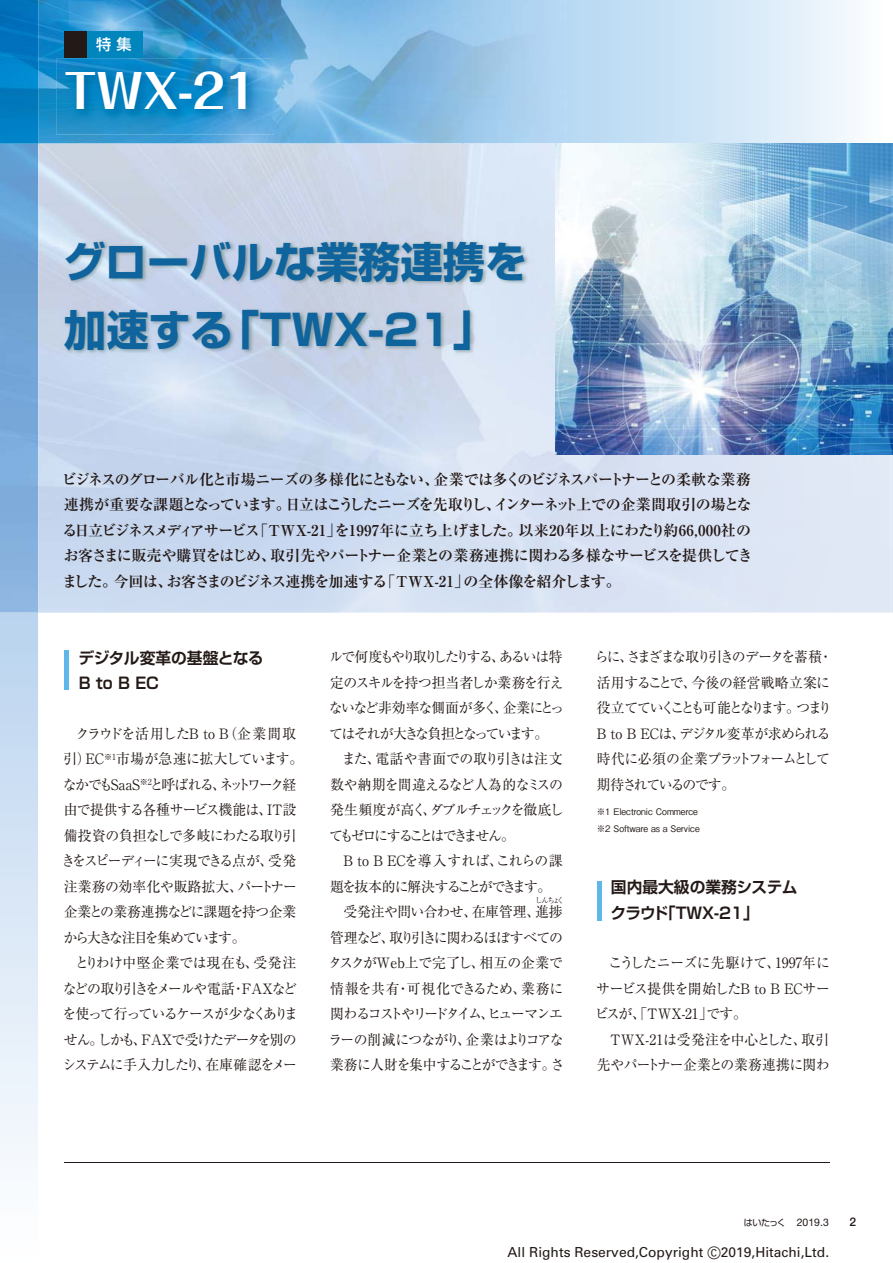
<style>
.page{position:relative;width:893px;height:1263px;background:#fff}
.page>*{position:absolute;margin:0;border:0;box-sizing:border-box;transform-origin:0 0}
.t1{font:46.5px "Folk Pro Bold 90 pv RKSJ H";color:#fff}
.t2{font:42.3px/67.7px "Shin Go Pro Bold 90 pv RKSJ H";color:#0f649d}
.t3{font:15.75px/25.5px "Shin Go Pro De Bold 90 pv RKSJ H";color:#231916}
.t4{font:15.15px "Shin Go Pro Medium 90 pv RKSJ H";color:#fff}
.t5{font:15px/25.5px "Ryumin Pro Bold 90 pv RKSJ H";letter-spacing:-.06em;color:#231916}
.t6{font:14.25px/25.5px "Ryumin Pro Regular 90 pv RKSJ H";letter-spacing:-.07em;color:#231916}
.t7{font:14.25px/25.5px "Ryumin Pro Regular 90 pv RKSJ H";letter-spacing:-.1em;color:#231916}
.t8{font:14.25px/25.5px "Ryumin Pro Regular 90 pv RKSJ H";letter-spacing:-.105em;color:#231916}
.t9{font:14.25px "Ryumin Pro Regular 90 pv RKSJ H";letter-spacing:-.09em;color:#231916}
.t10{font:14.25px "Ryumin Pro Regular 90 pv RKSJ H";letter-spacing:-.01em;color:#231916}
.t11{font:14.25px/25.5px "Ryumin Pro Regular 90 pv RKSJ H";letter-spacing:-.035em;color:#231916;text-align:right}
.t12{font:14.25px "Ryumin Pro Regular 90 pv RKSJ H";letter-spacing:-.155em;color:#231916}
.t13{font:14.25px "Ryumin Pro Regular 90 pv RKSJ H";letter-spacing:-.11em;color:#231916}
.t14{font:14.25px "Ryumin Pro Regular 90 pv RKSJ H";color:#231916}
.t15{font:14.25px "Ryumin Pro Regular 90 pv RKSJ H";letter-spacing:-.025em;color:#231916}
.t16{font:13.8px "Univers";color:#231916}
.t17{font:500 12px "Helvetica Neue LT Std";color:#231916}
.t18{font:10.5px "Helvetica Neue LT Std";color:#231916}
.t19{font:9px/16.5px "Gothic BBB Pro Medium 90 pv RKSJ H";color:#231916;scale:.95 1}
.t20{font:7.5px "Ryumin Pro Regular 90 pv RKSJ H";letter-spacing:-.215em;color:#231916}
.s1{font-family:"Shin Go Pro Regular 90 pv RKSJ H";font-size:9px}
.s2{font-size:16.95px}
</style>
<div class="page">
<hr style="left:64px;top:1162px;width:765px;height:1px;background:#231916">
<div style="left:64px;top:650px;width:5px;height:40px;background:#5eb7e8"></div>
<div style="left:597px;top:880px;width:5px;height:40px;background:#5eb7e8"></div>
<svg style="left:566px;top:0;width:327px;height:144px"></svg>
<img style="left:38px;top:0;width:528px;height:144px">
<div style="left:838px;top:454px;width:52px;height:158px;background:#e0e8f6"></div>
<img style="left:38px;top:248px;width:66px;height:364px">
<div style="left:524px;top:248px;width:314px;height:364px;background:#dae4f4"></div>
<img style="left:0;top:0;width:38px;height:144px">
<svg style="left:0;top:144px;width:38px;height:1016px;background:#aac9e8"></svg>
<div style="left:64px;top:31px;width:79px;height:26px;background:#0085bd"></div>
<div style="left:64px;top:31px;width:23px;height:26px;background:#231916"></div>
<img style="left:56px;top:59px;width:218px;height:76px">
<img style="left:61px;top:237px;width:472px;height:124px">
<img style="left:556px;top:144px;width:337px;height:310px">
<p class="t4" style="left:96px;top:39px;width:37px">特 集</p>
<h1 class="t1" style="left:65px;top:74px;width:193px">TWX-21</h1>
<h2 class="t2" style="left:63px;top:234px;width:465px">グローバルな業務連携を加速する「TWX-21」</h2>
<p class="t5" style="left:62px;top:468px;width:692px">ビジネスのグローバル化と市場ニーズの多様化にともない、企業では多くのビジネスパートナーとの柔軟な業務連携が重要な課題となっています。日立はこうしたニーズを先取りし、インターネット上での企業間取引の場となる日立ビジネスメディアサービス「TWX-21」を1997年に立ち上げました。以来20年以上にわたり約66,000社のお客さまに販売や購買をはじめ、取引先やパートナー企業との業務連携に関わる多様なサービスを提供してきました。今回は、お客さまのビジネス連携を加速する「TWX-21」の全体像を紹介します。</p>
<p class="t3" style="left:79px;top:647px;width:187px">デジタル変革の基盤となる<br>B to B EC</p>
<p class="t6" style="left:62px;top:723px;width:243px;text-indent:14px">クラウドを活用したB to B（企業間取引）EC<sup>※1</sup>市場が急速に拡大しています。なかでもSaaS<sup>※2</sup>と呼ばれる、ネットワーク経由で提供する各種サービス機能は、IT設備投資の負担なしで多岐にわたる取り引きをスピーディーに実現できる点が、受発注業務の効率化や販路拡大、パートナー企業との業務連携などに課題を持つ企業から大きな注目を集めています。</p>
<p class="t6" style="left:62px;top:952px;width:237px;text-indent:13px">とりわけ中堅企業では現在も、受発注などの取り引きをメールや電話・FAXなどを使って行っているケースが少なくありません。しかも、FAXで受けたデータを別のシステムに手入力したり、在庫確認をメー</p>
<p class="t8" style="left:329px;top:646px;width:237px">ルで何度もやり取りしたりする、あるいは特定のスキルを持つ担当者しか業務を行えないなど非効率な側面が多く、企業にとってはそれが大きな負担となっています。</p>
<p class="t6" style="left:329px;top:748px;width:236px;text-align:justify;text-indent:12px">また、電話や書面での取り引きは注文数や納期を間違えるなど人為的なミスの発生頻度が高く、ダブルチェックを徹底してもゼロにすることはできません。</p>
<p class="t10" style="left:343px;top:855px;width:220px">B to B ECを導入すれば、これらの課</p>
<p class="t13" style="left:330px;top:881px;width:223px">題を抜本的に解決することができます。</p>
<p class="t15" style="left:343px;top:906px;width:220px">受発注や問い合わせ、在庫管理、進捗</p>
<p class="t9" style="left:330px;top:932px;width:234px">管理など、取り引きに関わるほぼすべての</p>
<p class="t10" style="left:328px;top:957px;width:236px">タスクがWeb上で完了し、相互の企業で</p>
<p class="t14" style="left:330px;top:983px;width:235px">情報を共有・可視化できるため、業務に</p>
<p class="t12" style="left:330px;top:1008px;width:234px">関わるコストやリードタイム、ヒューマンエ</p>
<p class="t6" style="left:328px;top:1028px;width:237px">ラーの削減につながり、企業はよりコアな</p>
<p class="t9" style="left:330px;top:1059px;width:236px">業務に人財を集中することができます。さ</p>
<p class="t20" style="left:535px;top:897px;width:31px">しんちょく</p>
<p class="t7" style="left:595px;top:646px;width:239px">らに、さまざまな取り引きのデータを蓄積・活用することで、今後の経営戦略立案に役立てていくことも可能となります。つまり<br>B to B ECは、デジタル変革が求められる時代に必須の企業プラットフォームとして期待されているのです。</p>
<p class="t19" style="left:597px;top:805px;width:110px">※1 Electronic Commerce ※2 Software as a Service</p>
<p class="t3" style="left:610px;top:877px;width:189px">国内最大級の業務システムクラウド｢TWX-21｣</p>
<p class="t6" style="left:595px;top:952px;width:237px;text-align:justify;text-indent:14px">こうしたニーズに先駆けて、1997年にサービス提供を開始したB to B ECサービスが、「TWX-21」です。</p>
<p class="t11" style="left:597px;top:1029px;width:234px">TWX-21は受発注を中心とした、取引先やパートナー企業との業務連携に関わ</p>
<p class="t18" style="left:744px;top:1217px;width:87px"><span class="s1">はいたっく</span> 2019.3</p>
<p class="t17" style="left:850px;top:1215px;width:8px">2</p>
<p class="t16" style="left:508px;top:1247px;width:323px">All Rights Reserved,Copyright <span class="s2">©</span>2019,Hitachi,Ltd.</p>
</div>
